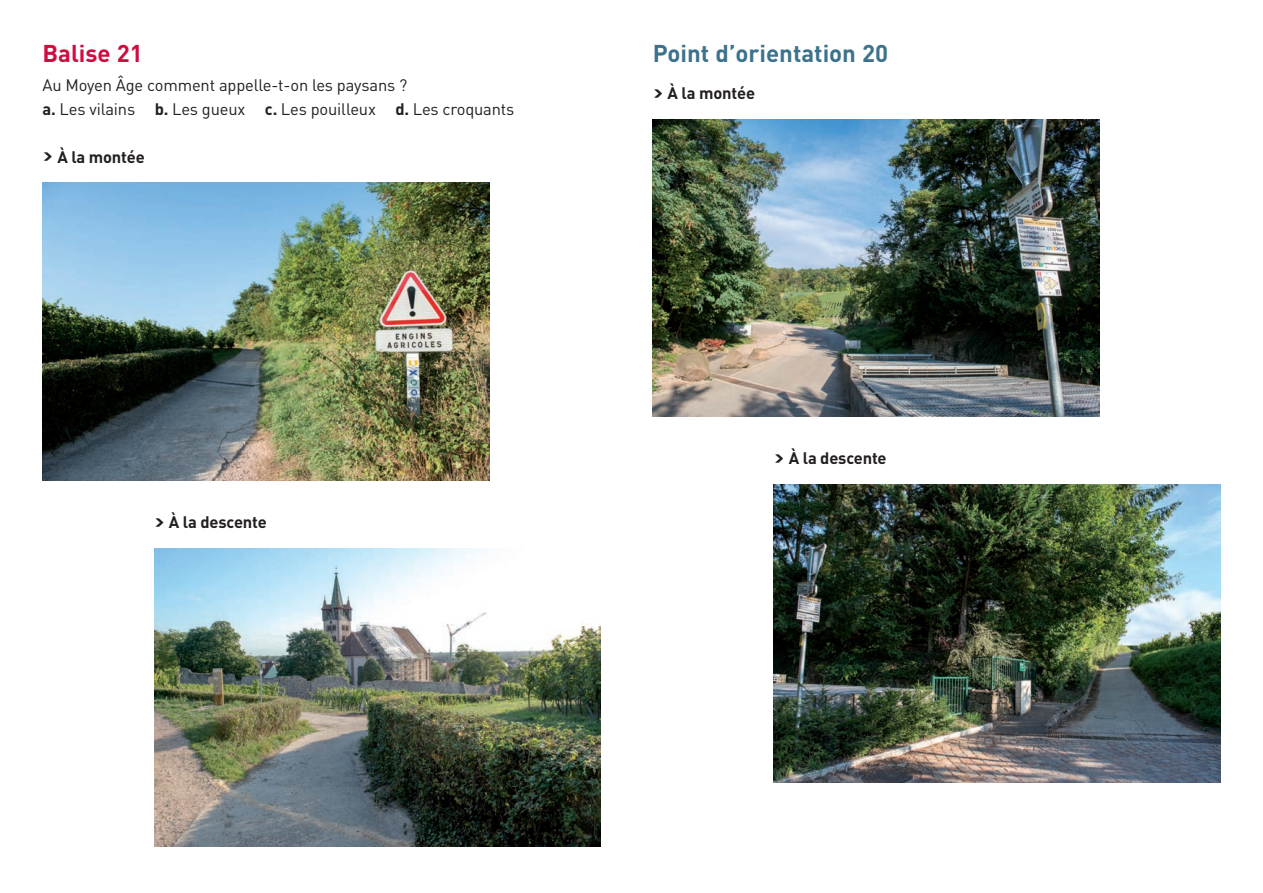
<style>
.page{position:relative;width:1263px;height:893px;background:#fff}
.page>*{position:absolute;margin:0;border:0;box-sizing:border-box;transform-origin:0 0}
.t1{font:700 24px "DIN";color:#3c728d}
.t2{font:700 24px "DIN";color:#cf0d40}
.t3{font:16.5px/24px "DIN";letter-spacing:-.01em;color:#231f20}
.t4{font:700 16.5px "DIN";letter-spacing:-.01em;color:#231f20}
.s1{font-weight:700}
.s2{font-family:"Neo Sans Std";font-weight:900}
</style>
<div class="page">
<img style="left:154px;top:549px;width:447px;height:297px">
<img style="left:43px;top:183px;width:446px;height:297px">
<img style="left:774px;top:485px;width:446px;height:297px">
<img style="left:653px;top:119px;width:446px;height:298px">
<h1 class="t2" style="left:43px;top:38px;width:102px">Balise 21</h1>
<p class="t3" style="left:43px;top:73px;width:473px">Au Moyen Âge comment appelle-t-on les paysans ?<br><span class="s1">a.</span> Les vilains <span class="s1">b.</span> Les gueux <span class="s1">c.</span> Les pouilleux <span class="s1">d.</span> Les croquants</p>
<p class="t4" style="left:43px;top:146px;width:104px"><span class="s2">&gt;</span> à la montée</p>
<p class="t4" style="left:154px;top:511px;width:114px"><span class="s2">&gt;</span> à la descente</p>
<h1 class="t1" style="left:653px;top:38px;width:237px">Point d’orientation 20</h1>
<p class="t4" style="left:653px;top:82px;width:104px"><span class="s2">&gt;</span> à la montée</p>
<p class="t4" style="left:774px;top:448px;width:114px"><span class="s2">&gt;</span> à la descente</p>
</div>
